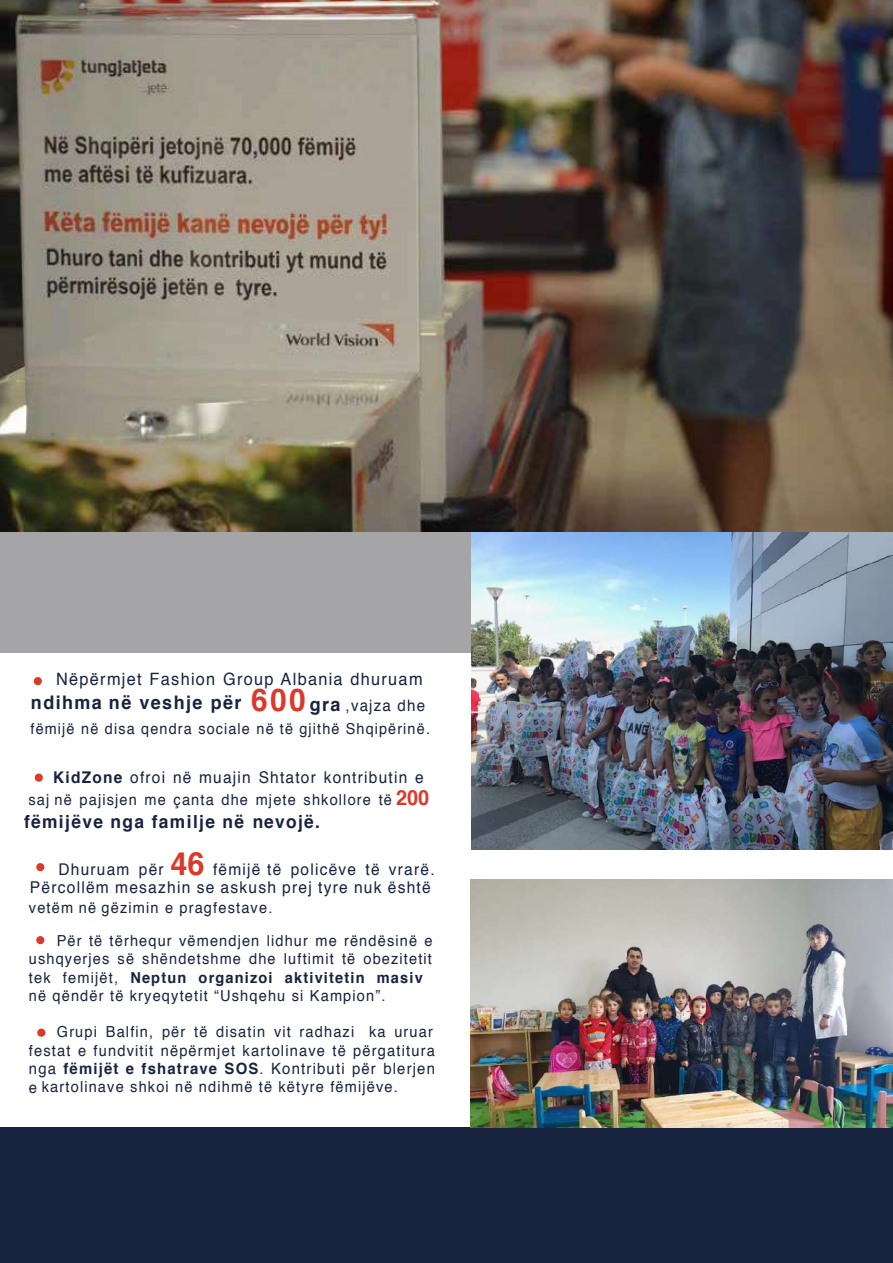
<style>
.page{position:relative;width:893px;height:1263px;background:#fff}
.page>*{position:absolute;margin:0;border:0;box-sizing:border-box;transform-origin:0 0}
.t1{font:700 18.75px "Helvetica";letter-spacing:.08em;color:#18233f;scale:.96 1}
.t2{font:700 18.15px "Helvetica";letter-spacing:.08em;color:#18233f;scale:.96 1}
.t3{font:16.95px "Helvetica";letter-spacing:.08em;color:#18233f;scale:.96 1}
.t4{font:16.2px/18.6px "Helvetica";letter-spacing:.08em;color:#18233f;text-align:right;scale:.96 1}
.t5{font:15.45px "Helvetica";letter-spacing:.08em;color:#18233f;scale:.96 1}
.t6{font:15.3px "Helvetica";letter-spacing:.08em;color:#18233f;scale:.96 1}
.t7{font:15.15px/18.3px "Helvetica";letter-spacing:.08em;color:#18233f;scale:.96 1}
.t8{font:15.15px "Helvetica";letter-spacing:.08em;color:#18233f;scale:.95 1}
.s1{font-size:31.2px;color:#dc392a}
.s2{font-weight:700}
.s3{font-weight:700;font-size:20.85px;color:#dc392a}
.s4{font-weight:700;font-size:31.95px;color:#dc392a}
.s5{font-size:15.45px}
</style>
<div class="page">
<div style="left:0;top:532px;width:471px;height:121px;background:#a5a5a7"></div>
<div style="left:0;top:1128px;width:893px;height:135px;background:#18233f"></div>
<img style="left:0;top:0;width:893px;height:532px">
<div style="left:34px;top:677px;width:8px;height:8px;background:#dc392a;border-radius:50%"></div>
<div style="left:35px;top:773px;width:8px;height:9px;background:#dc392a;border-radius:50%"></div>
<div style="left:36px;top:863px;width:8px;height:8px;background:#dc392a;border-radius:50%"></div>
<div style="left:36px;top:936px;width:8px;height:8px;background:#dc392a;border-radius:50%"></div>
<div style="left:37px;top:1028px;width:8px;height:9px;background:#dc392a;border-radius:50%"></div>
<img style="left:471px;top:879px;width:422px;height:248px">
<img style="left:471px;top:533px;width:422px;height:317px">
<p class="t3" style="left:150px;top:666px;width:286px">F hion Group Albania dhurua m</p>
<p class="t3" style="left:56px;top:666px;width:130px">Nëpërmjet as</p>
<p class="t1" style="left:31px;top:688px;width:412px">ndihma në veshje për <span class="s1">600</span> gra <sub>,vajza</sub> <sub>dhe</sub></p>
<p class="t8" style="left:31px;top:717px;width:422px">fëmijë në disa qendra sociale në të gjithë Shqipërinë.</p>
<p class="t4" style="left:53px;top:768px;width:387px"><span class="s2">KidZone</span> ofroi në muajin Shtator kontributin e</p>
<p class="t7" style="left:28px;top:791px;width:419px">saj në pajisjen me çanta dhe mjete shkollore të <span class="s3">200</span></p>
<p class="t2" style="left:24px;top:807px;width:310px">fëmijëve nga familje në nevojë.</p>
<p class="t4" style="left:30px;top:860px;width:423px">Dhuruam për <span class="s4">46</span> fëmijë të policëve të vrarë.<br>Përcollëm mesazhin se askush prej tyre nuk është</p>
<p class="t7" style="left:29px;top:898px;width:255px">vetëm në gëzimin e pragfestave.</p>
<p class="t7" style="left:29px;top:932px;width:422px;text-indent:28px">Për të tërhequr vëmendjen lidhur me rëndësinë e ushqyerjes së shëndetshme dhe luftimit të obezitetit tek femijët, <span class="s2">Neptun organizoi aktivitetin masiv </span>në qëndër të kryeqytetit “Ushqehu si Kampion”.</p>
<p class="t7" style="left:57px;top:1023px;width:393px">Grupi Balfin, për të disatin vit radhazi ka uruar</p>
<p class="t6" style="left:29px;top:1038px;width:424px">festat e fundvitit nëpërmjet kartolinave të përgatitura</p>
<p class="t5" style="left:29px;top:1057px;width:424px">nga <span class="s2">fëmijët e fshatrave SOS</span>. Kontributi për blerjen</p>
<p class="t7" style="left:29px;top:1078px;width:386px"><span class="s5">e</span> kartolinave shkoi në ndihmë të këtyre fëmijëve.</p>
</div>
